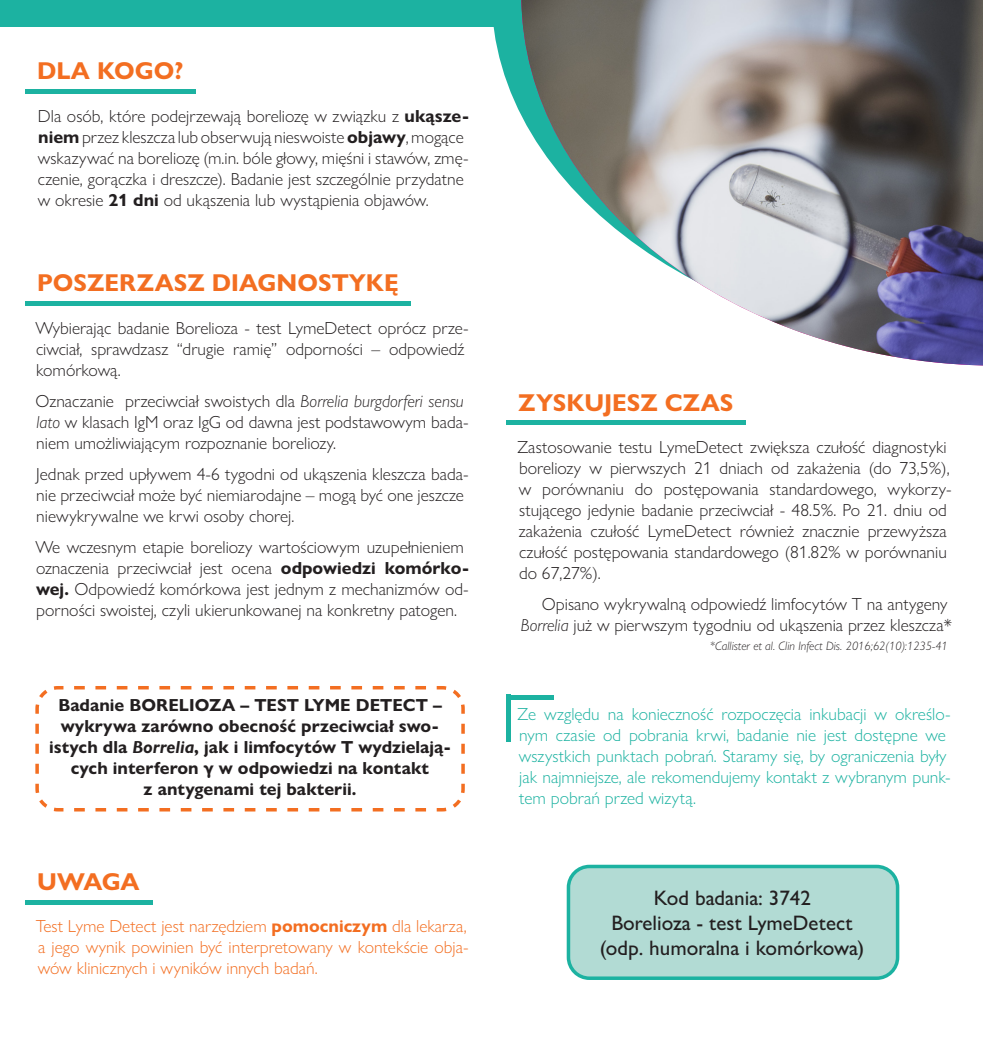
<style>
.page{position:relative;width:983px;height:1042px;background:#fff}
.page>*{position:absolute;margin:0;border:0;box-sizing:border-box;transform-origin:0 0}
.t1{font:700 24.5px "Gill Sans Nova";color:#f36e21}
.t2{font:500 21px/25.2px "Gill Sans Nova";color:#231f20;text-align:center}
.t3{font:300 17.5px/21px "Gill Sans Nova";color:#231f20}
.t4{font:300 17.5px/21px "Gill Sans Nova";color:#1cb2a1}
.t5{font:700 17.5px/21px "Gill Sans Nova";color:#231f20;text-align:center}
.t6{font:300 17.5px/21px "Gill Sans Nova";color:#f36e21;text-align:justify}
.t7{font:italic 300 12.25px "Gill Sans Nova";color:#231f20}
.s1{font-weight:700}
.s2{font-style:italic}
</style>
<div class="page">
<div style="left:25px;top:89px;width:170px;height:5px;background:#1cb2a1"></div>
<div style="left:25px;top:301px;width:385px;height:5px;background:#1cb2a1"></div>
<div style="left:25px;top:900px;width:128px;height:5px;background:#1cb2a1"></div>
<div style="left:505px;top:694px;width:5px;height:48px;background:#1cb2a1"></div>
<div style="left:505px;top:694px;width:48px;height:5px;background:#1cb2a1"></div>
<svg style="left:35px;top:686px;width:430px;height:126px"></svg>
<svg style="left:493px;top:27px;width:28px;height:88px;fill:#1cb2a1"></svg>
<div style="left:0;top:0;width:557px;height:27px;background:#1cb2a1"></div>
<img style="left:521px;top:0;width:461px;height:365px">
<div style="left:568px;top:866px;width:329px;height:112px;background:#b2dbd4;border-radius:21px"></div>
<div style="left:566px;top:865px;width:333px;height:115px;border:4px solid #1cb2a1;border-radius:21px"></div>
<div style="left:505px;top:420px;width:240px;height:5px;background:#1cb2a1"></div>
<p class="t1" style="left:37px;top:56px;width:148px">DLA KOGO?</p>
<p class="t3" style="left:38px;top:105px;width:433px">Dla osób, które podejrzewają boreliozę w związku z <span class="s1">ukąsze&shy;niem</span> przez kleszcza lub obserwują nieswoiste <span class="s1">objawy</span>, mogące wskazywać na boreliozę (m.in. bóle głowy, mięśni i stawów, zmę&shy;czenie, gorączka i dreszcze). Badanie jest szczególnie przydatne w okresie <span class="s1">21 dni</span> od ukąszenia lub wystąpienia objawów.</p>
<p class="t1" style="left:37px;top:268px;width:363px">POSZERZASZ DIAGNOSTYKĘ</p>
<p class="t3" style="left:35px;top:317px;width:434px">Wybierając badanie Borelioza - test LymeDetect oprócz prze&shy;ciwciał, sprawdzasz “drugie ramię” odporności – odpowiedź komórkową.</p>
<p class="t3" style="left:35px;top:390px;width:434px">Oznaczanie przeciwciał swoistych dla <span class="s2">Borrelia burgdorferi sensu lato</span> w klasach IgM oraz IgG od dawna jest podstawowym bada&shy;niem umożliwiającym rozpoznanie boreliozy.</p>
<p class="t3" style="left:36px;top:463px;width:434px">Jednak przed upływem 4-6 tygodni od ukąszenia kleszcza bada&shy;nie przeciwciał może być niemiarodajne – mogą być one jeszcze niewykrywalne we krwi osoby chorej.</p>
<p class="t3" style="left:35px;top:536px;width:435px">We wczesnym etapie boreliozy wartościowym uzupełnieniem oznaczenia przeciwciał jest ocena <span class="s1">odpowiedzi komórko&shy;wej.</span> Odpowiedź komórkowa jest jednym z mechanizmów od&shy;porności swoistej, czyli ukierunkowanej na konkretny patogen.</p>
<p class="t5" style="left:49px;top:694px;width:403px">Badanie BORELIOZA – TEST LYME DETECT – wykrywa zarówno obecność przeciwciał swo&shy;istych dla <span class="s2">Borrelia</span>, jak i limfocytów T wydzielają&shy;cych interferon γ w odpowiedzi na kontakt<br>z antygenami tej bakterii.</p>
<p class="t1" style="left:37px;top:866px;width:104px">UWAGA</p>
<p class="t6" style="left:36px;top:915px;width:434px">Test Lyme Detect jest narzędziem <span class="s1">pomocniczym</span> dla lekarza, a jego wynik powinien być interpretowany w kontekście obja&shy;wów klinicznych i wyników innych badań.</p>
<p class="t1" style="left:518px;top:387px;width:217px">ZYSKUJESZ CZAS</p>
<p class="t3" style="left:517px;top:436px;width:435px">Zastosowanie testu LymeDetect zwiększa czułość diagnostyki boreliozy w pierwszych 21 dniach od zakażenia (do 73,5%), w porównaniu do postępowania standardowego, wykorzy&shy;stującego jedynie badanie przeciwciał - 48.5%. Po 21. dniu od zakażenia czułość LymeDetect również znacznie przewyższa czułość postępowania standardowego (81.82% w porównaniu do 67,27%).</p>
<p class="t3" style="left:520px;top:593px;width:432px;text-align:right">Opisano wykrywalną odpowiedź limfocytów T na antygeny<br><span class="s2">Borrelia</span> już w pierwszym tygodniu od ukąszenia przez kleszcza*</p>
<p class="t7" style="left:709px;top:639px;width:239px">*Callister et al. Clin Infect Dis. 2016;62(10):1235-41</p>
<p class="t4" style="left:517px;top:703px;width:434px">Ze względu na konieczność rozpoczęcia inkubacji w określo&shy;nym czasie od pobrania krwi, badanie nie jest dostępne we wszystkich punktach pobrań. Staramy się, by ograniczenia były jak najmniejsze, ale rekomendujemy kontakt z wybranym punk&shy;tem pobrań przed wizytą.</p>
<p class="t2" style="left:653px;top:885px;width:158px">Kod badania: 3742</p>
<p class="t2" style="left:599px;top:910px;width:266px">Borelioza - test LymeDetect (odp. humoralna i komórkowa)</p>
</div>
